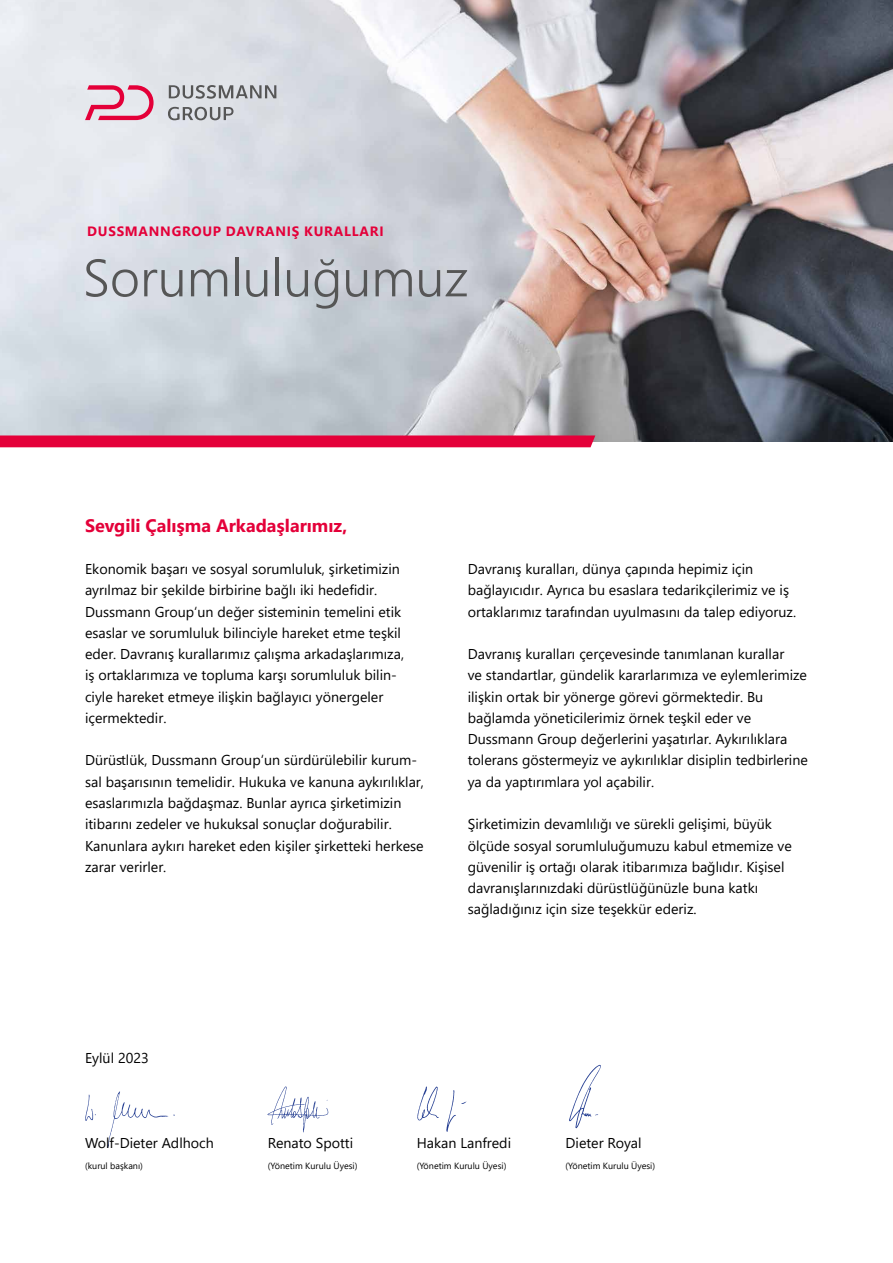
<style>
.page{position:relative;width:893px;height:1263px;background:#fff}
.page>*{position:absolute;margin:0;border:0;box-sizing:border-box;transform-origin:0 0}
.t1{font:300 52.5px "Segoe UI";color:#565656}
.t2{font:700 18px "Segoe UI";color:#e40039}
.t3{font:14.25px/21.3px "Segoe UI";color:#000}
.t4{font:700 13.5px "Segoe UI";letter-spacing:.055em;color:#e40039}
.t5{font:9px "Segoe UI";color:#000}
</style>
<div class="page">
<img style="left:0;top:0;width:893px;height:441px">
<svg style="left:168px;top:107px;width:65px;height:13px"></svg>
<svg style="left:169px;top:85px;width:107px;height:14px"></svg>
<svg style="left:85px;top:85px;width:69px;height:35px;background:#e49cb2"></svg>
<svg style="left:0;top:435px;width:595px;height:12px;background:#e2083f"></svg>
<img style="left:85px;top:1092px;width:90px;height:55px">
<img style="left:268px;top:1086px;width:60px;height:47px">
<img style="left:417px;top:1086px;width:50px;height:46px">
<img style="left:569px;top:1065px;width:32px;height:64px">
<p class="t4" style="left:87px;top:219px;width:298px">DUSSMANNGROUP DAVRANIŞ KURALLARI</p>
<h1 class="t1" style="left:83px;top:228px;width:387px">Sorumluluğumuz</h1>
<p class="t2" style="left:85px;top:508px;width:264px">Sevgili Çalışma Arkadaşlarımız,</p>
<p class="t3" style="left:85px;top:557px;width:321px">Ekonomik başarı ve sosyal sorumluluk, şirketimizin ayrılmaz bir şekilde birbirine bağlı iki hedefidir.<br>Dussmann Group‘un değer sisteminin temelini etik esaslar ve sorumluluk bilinciyle hareket etme teşkil eder. Davranış kurallarımız çalışma arkadaşlarımıza, iş ortaklarımıza ve topluma karşı sorumluluk bilin&shy;ciyle hareket etmeye ilişkin bağlayıcı yönergeler içermektedir.</p>
<p class="t3" style="left:85px;top:748px;width:340px">Dürüstlük, Dussmann Group‘un sürdürülebilir kurum&shy;sal başarısının temelidir. Hukuka ve kanuna aykırılıklar, esaslarımızla bağdaşmaz. Bunlar ayrıca şirketimizin itibarını zedeler ve hukuksal sonuçlar doğurabilir.<br>Kanunlara aykırı hareket eden kişiler şirketteki herkese zarar verirler.</p>
<p class="t3" style="left:468px;top:557px;width:330px">Davranış kuralları, dünya çapında hepimiz için bağlayıcıdır. Ayrıca bu esaslara tedarikçilerimiz ve iş ortaklarımız tarafından uyulmasını da talep ediyoruz.</p>
<p class="t3" style="left:468px;top:642px;width:342px">Davranış kuralları çerçevesinde tanımlanan kurallar<br>ve standartlar, gündelik kararlarımıza ve eylemlerimize ilişkin ortak bir yönerge görevi görmektedir. Bu bağlamda yöneticilerimiz örnek teşkil eder ve Dussmann Group değerlerini yaşatırlar. Aykırılıklara tolerans göstermeyiz ve aykırılıklar disiplin tedbirlerine ya da yaptırımlara yol açabilir.</p>
<p class="t3" style="left:468px;top:812px;width:325px">Şirketimizin devamlılığı ve sürekli gelişimi, büyük ölçüde sosyal sorumluluğumuzu kabul etmemize ve güvenilir iş ortağı olarak itibarımıza bağlıdır. Kişisel davranışlarınızdaki dürüstlüğünüzle buna katkı sağladığınız için size teşekkür ederiz.</p>
<p class="t3" style="left:85px;top:1046px;width:65px">Eylül 2023</p>
<p class="t3" style="left:85px;top:1131px;width:130px">Wolf-Dieter Adlhoch</p>
<p class="t5" style="left:85px;top:1158px;width:59px">(kurul başkanı)</p>
<p class="t3" style="left:268px;top:1131px;width:87px">Renato Spotti</p>
<p class="t5" style="left:268px;top:1158px;width:91px">(Yönetim Kurulu Üyesi)</p>
<p class="t3" style="left:417px;top:1131px;width:96px">Hakan Lanfredi</p>
<p class="t5" style="left:417px;top:1158px;width:91px">(Yönetim Kurulu Üyesi)</p>
<p class="t3" style="left:566px;top:1131px;width:78px">Dieter Royal</p>
<p class="t5" style="left:566px;top:1158px;width:91px">(Yönetim Kurulu Üyesi)</p>
</div>
